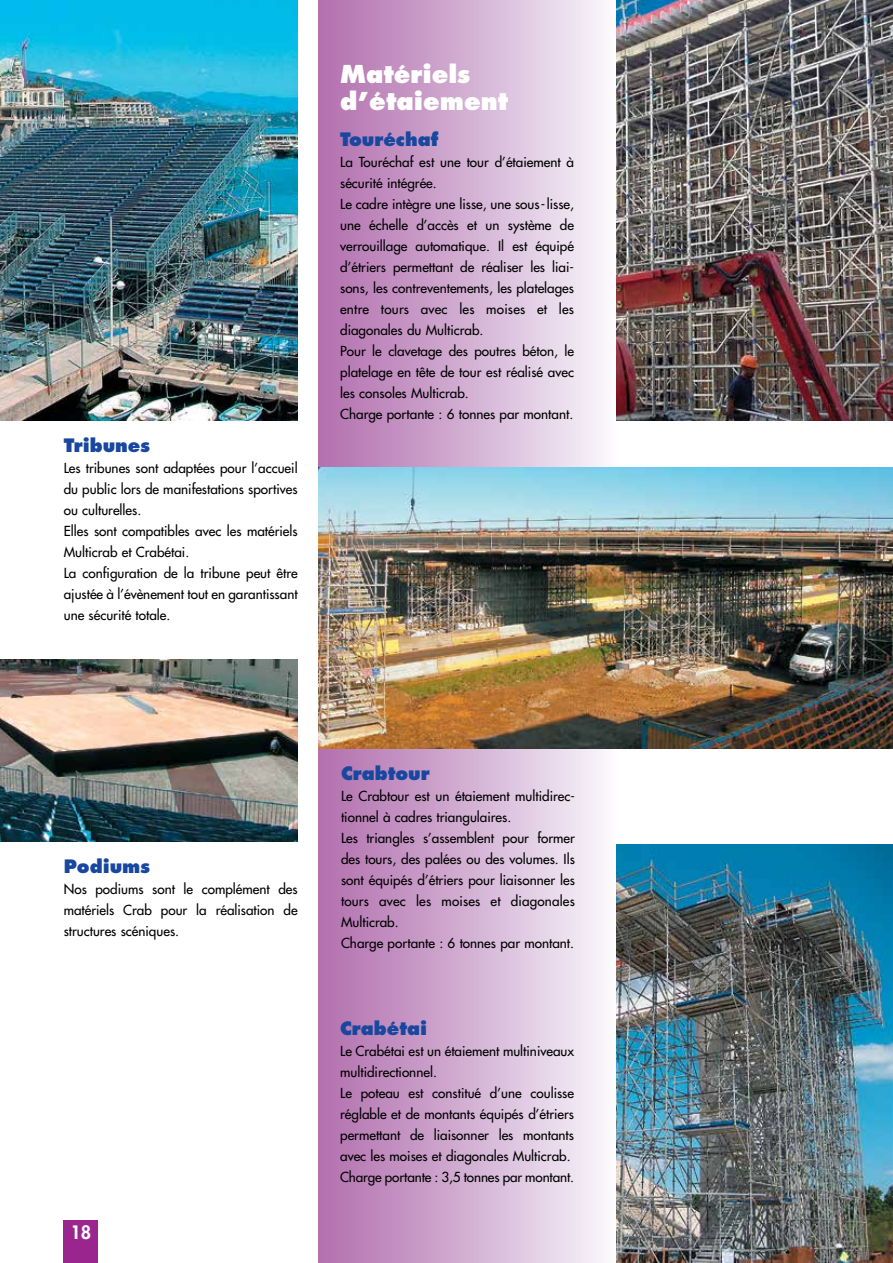
<style>
.page{position:relative;width:893px;height:1263px;background:#fff}
.page>*{position:absolute;margin:0;border:0;box-sizing:border-box;transform-origin:0 0}
.t1{font:800 24px/27px "Futura";color:#fff}
.t2{font:800 18px "Futura";color:#17479e}
.t3{font:800 18px "Futura";color:#fff}
.t4{font:13.5px/21px "Futura";color:#000}
</style>
<div class="page">
<img style="left:0;top:0;width:298px;height:421px">
<div style="left:319px;top:0;width:299px;height:1263px;background:linear-gradient(to right,#b06dac,#f8f8fc)"></div>
<img style="left:319px;top:468px;width:574px;height:280px">
<img style="left:617px;top:0;width:276px;height:421px">
<img style="left:0;top:659px;width:298px;height:183px">
<img style="left:617px;top:844px;width:276px;height:419px">
<div style="left:64px;top:1220px;width:34px;height:43px;background:#9a258f"></div>
<h2 class="t2" style="left:64px;top:434px;width:88px">Tribunes</h2>
<p class="t4" style="left:64px;top:458px;width:235px">Les tribunes sont adaptées pour l’accueil du public lors de manifestations sportives ou culturelles.<br>Elles sont compatibles avec les matériels Multicrab et Crabétai.<br>La configuration de la tribune peut être ajustée à l’évènement tout en garantissant une sécurité totale.</p>
<h1 class="t1" style="left:340px;top:61px;width:169px">Matériels d’étaiement</h1>
<h2 class="t2" style="left:340px;top:128px;width:100px">Touréchaf</h2>
<p class="t4" style="left:340px;top:151px;width:235px">La Touréchaf est une tour d’étaiement à sécurité intégrée.<br>Le cadre intègre une lisse, une sous-lisse, une échelle d’accès et un système de verrouillage automatique. Il est équipé d’étriers permettant de réaliser les liai&shy;sons, les contreventements, les platelages entre tours avec les moises et les diagonales du Multicrab.<br>Pour le clavetage des poutres béton, le platelage en tête de tour est réalisé avec les consoles Multicrab.<br>Charge portante : 6 tonnes par montant.</p>
<h2 class="t2" style="left:64px;top:855px;width:88px">Podiums</h2>
<p class="t4" style="left:64px;top:879px;width:235px;text-align:justify">Nos podiums sont le complément des matériels Crab pour la réalisation de structures scéniques.</p>
<h2 class="t3" style="left:70px;top:1220px;width:22px">18</h2>
<h2 class="t2" style="left:341px;top:762px;width:90px">Crabtour</h2>
<p class="t4" style="left:341px;top:785px;width:235px">Le Crabtour est un étaiement multidirec&shy;tionnel à cadres triangulaires.<br>Les triangles s’assemblent pour former des tours, des palées ou des volumes. Ils sont équipés d’étriers pour liaisonner les tours avec les moises et diagonales Multicrab.<br>Charge portante : 6 tonnes par montant.</p>
<h2 class="t2" style="left:340px;top:1017px;width:89px">Crabétai</h2>
<p class="t4" style="left:340px;top:1040px;width:235px">Le Crabétai est un étaiement multiniveaux multidirectionnel.<br>Le poteau est constitué d’une coulisse réglable et de montants équipés d’étriers permettant de liaisonner les montants avec les moises et diagonales Multicrab.<br>Charge portante : 3,5 tonnes par montant.</p>
</div>
